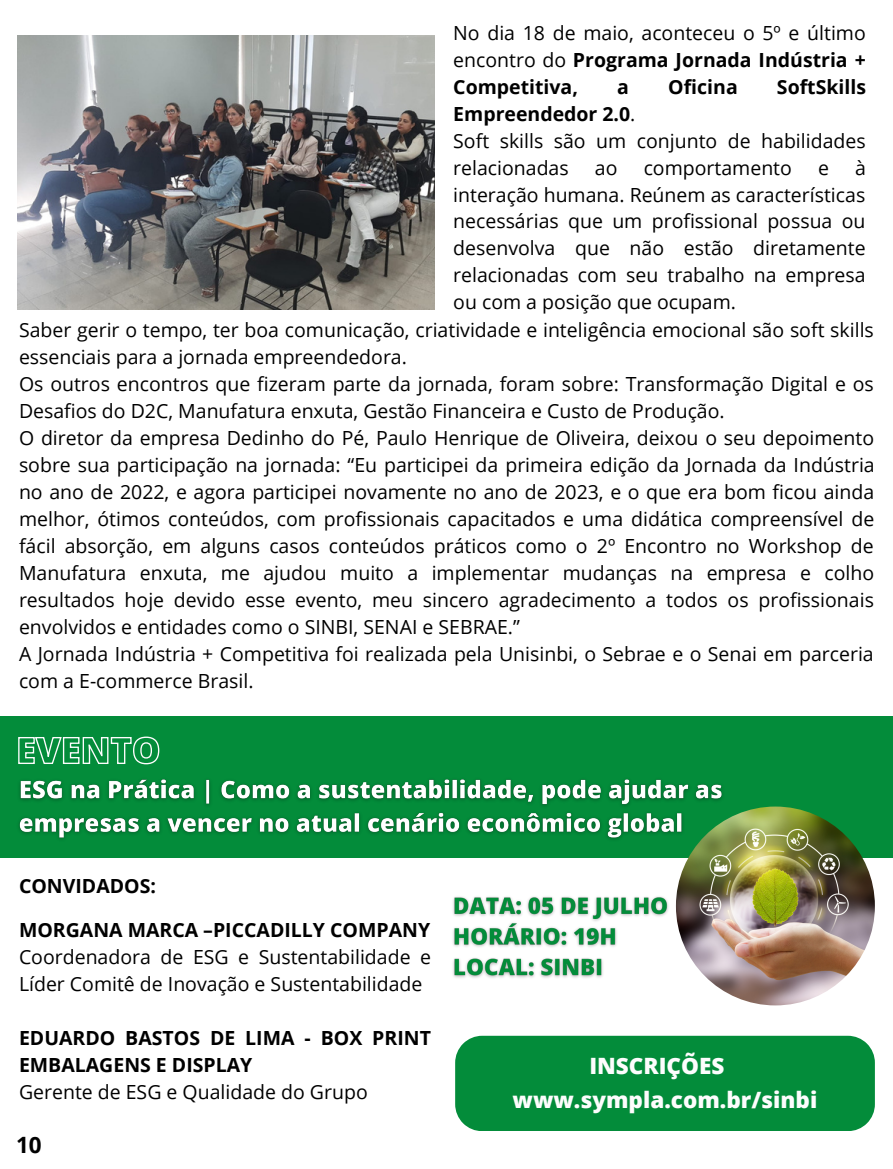
<style>
.page{position:relative;width:893px;height:1169px;background:#fff}
.page>*{position:absolute;margin:0;border:0;box-sizing:border-box;transform-origin:0 0}
.t1{font:800 22.5px "Open Sans";color:#fdfdfd}
.t2{font:700 22.5px "Open Sans";color:#000}
.t3{font:19.5px/27px "Open Sans";color:#000}
.t4{font:700 19.5px/27px "Open Sans";color:#000}
.s1{font-weight:700}
.s2{font-weight:400}
</style>
<div class="page">
<img style="left:17px;top:35px;width:417px;height:274px">
<div style="left:1px;top:716px;width:891px;height:141px;background:#038c3a"></div>
<img style="left:676px;top:806px;width:198px;height:199px;border-radius:50%">
<img style="left:19px;top:779px;width:710px;height:68px">
<img style="left:453px;top:896px;width:216px;height:82px">
<svg style="left:18px;top:736px;width:142px;height:29px"></svg>
<div style="left:455px;top:1036px;width:419px;height:95px;background:#038c3a"></div>
<p class="t3" style="left:453px;top:19px;width:414px;text-align:justify">No dia 18 de maio, aconteceu o 5º e último encontro do <span class="s1">Programa Jornada Indústria + Competitiva,</span></p>
<p class="t4" style="left:617px;top:73px;width:13px">a</p>
<p class="t4" style="left:668px;top:73px;width:71px">Oficina</p>
<p class="t4" style="left:776px;top:73px;width:91px">SoftSkills</p>
<p class="t4" style="left:453px;top:99px;width:184px">Empreendedor 2.0<span class="s2">.</span></p>
<p class="t3" style="left:453px;top:126px;width:414px">Soft skills são um conjunto de habilidades relacionadas</p>
<p class="t3" style="left:453px;top:153px;width:414px;text-align:justify;text-indent:402px">à interação humana. Reúnem as características necessárias que um profissional possua ou desenvolva que não estão diretamente relacionadas com seu trabalho na empresa ou com a posição que ocupam.</p>
<p class="t3" style="left:595px;top:153px;width:24px">ao</p>
<p class="t3" style="left:643px;top:153px;width:150px">comportamento</p>
<p class="t3" style="left:818px;top:153px;width:12px">e</p>
<p class="t3" style="left:19px;top:316px;width:856px">Saber gerir o tempo, ter boa comunicação, criatividade e inteligência emocional são soft skills essenciais para a jornada empreendedora.</p>
<p class="t3" style="left:19px;top:370px;width:856px">Os outros encontros que fizeram parte da jornada, foram sobre: Transformação Digital e os<br>Desafios do D2C, Manufatura enxuta, Gestão Financeira e Custo de Produção.</p>
<p class="t3" style="left:19px;top:424px;width:857px;text-align:justify">O diretor da empresa Dedinho do Pé, Paulo Henrique de Oliveira, deixou o seu depoimento sobre sua participação na jornada: “Eu participei da primeira edição da Jornada da Indústria no ano de 2022, e agora participei novamente no ano de 2023, e o que era bom ficou ainda melhor, ótimos conteúdos, com profissionais capacitados e uma didática compreensível de fácil absorção, em alguns casos conteúdos práticos como o 2º Encontro no Workshop de Manufatura enxuta, me ajudou muito a implementar mudanças na empresa e colho resultados hoje devido esse evento, meu sincero agradecimento a todos os profissionais envolvidos e entidades como o SINBI, SENAI e SEBRAE.”</p>
<p class="t3" style="left:19px;top:640px;width:856px">A Jornada Indústria + Competitiva foi realizada pela Unisinbi, o Sebrae e o Senai em parceria com a E-commerce Brasil.</p>
<p class="t4" style="left:19px;top:872px;width:138px">CONVIDADOS:</p>
<p class="t4" style="left:19px;top:916px;width:412px">MORGANA MARCA –PICCADILLY COMPANY</p>
<p class="t3" style="left:19px;top:943px;width:413px">Coordenadora de ESG e Sustentabilidade e<br>Líder Comitê de Inovação e Sustentabilidade</p>
<p class="t4" style="left:19px;top:1024px;width:413px">EDUARDO BASTOS DE LIMA - BOX PRINT<br>EMBALAGENS E DISPLAY</p>
<p class="t3" style="left:19px;top:1078px;width:350px">Gerente de ESG e Qualidade do Grupo</p>
<p class="t2" style="left:16px;top:1128px;width:27px">10</p>
<p class="t1" style="left:589px;top:1049px;width:136px">INSCRIÇÕES</p>
<p class="t1" style="left:512px;top:1084px;width:306px">www.sympla.com.br/sinbi</p>
</div>
